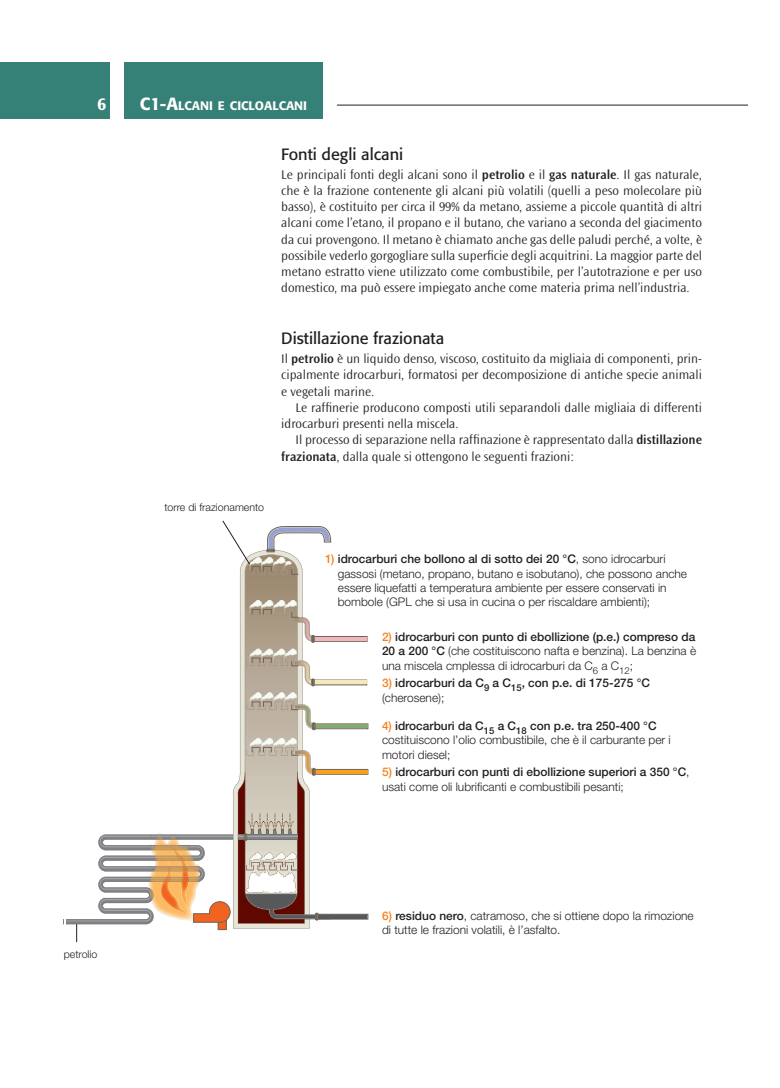
<style>
.page{position:relative;width:780px;height:1088px;background:#fff}
.page>*{position:absolute;margin:0;border:0;box-sizing:border-box;transform-origin:0 0}
.t1{font:700 17.5px "Ocean Sans Std";color:#fff}
.t2{font:16.25px "Formata";color:#231f20}
.t3{font:300 13.12px/16.2px "Ocean Sans Std";color:#231f20;text-align:justify}
.t4{font:500 12.25px "Formata";color:#fff}
.t5{font:300 11.88px/14.2px "Helvetica Neue LT Std";color:#231f20}
.t6{font:500 11.88px/14.2px "Helvetica Neue LT Std";color:#231f20}
.t7{font:300 10.62px "Helvetica Neue LT Std";color:#231f20}
.s1{font-size:17.5px}
.s2{font-weight:600}
.s3{font-weight:500;color:#f58220}
.s4{font-weight:500}
.s5{color:#f58220}
.s6{font-weight:300}
</style>
<div class="page">
<div style="left:0;top:62px;width:110px;height:57px;background:#368177"></div>
<div style="left:124px;top:62px;width:199px;height:57px;background:#368177"></div>
<hr style="left:337px;top:105px;width:411px;height:1px;background:#231f20">
<div style="left:312px;top:636px;width:55px;height:5px;border:1px solid #716557"></div>
<div style="left:312px;top:680px;width:55px;height:5px;border:1px solid #716557"></div>
<div style="left:313px;top:724px;width:55px;height:5px;border:1px solid #716557"></div>
<div style="left:313px;top:769px;width:55px;height:5px;border:1px solid #716557"></div>
<div style="left:316px;top:914px;width:52px;height:5px;border:1px solid #716557"></div>
<div style="left:318px;top:915px;width:49px;height:3px;border:1px solid #57585a"></div>
<hr style="left:314px;top:637px;width:52px;height:4px;background:#f0b7bf">
<hr style="left:314px;top:681px;width:54px;height:3px;background:#f6e9b9">
<hr style="left:315px;top:724px;width:52px;height:4px;background:#83ab6f">
<hr style="left:315px;top:770px;width:53px;height:3px;background:#f89f1c">
<svg style="left:66px;top:520px;width:265px;height:422px"></svg>
<h1 class="t1" style="left:97px;top:97px;width:11px">6</h1>
<p class="t4" style="left:140px;top:100px;width:169px"><span class="s1">C1-A</span>LCANI E CICLOALCANI</p>
<p class="t2" style="left:281px;top:147px;width:123px">Fonti degli alcani</p>
<p class="t3" style="left:281px;top:167px;width:422px">Le principali fonti degli alcani sono il <span class="s2">petrolio</span> e il <span class="s2">gas naturale</span>. Il gas naturale, che è la frazione contenente gli alcani più volatili (quelli a peso molecolare più basso), è costituito per circa il 99% da metano, assieme a piccole quantità di altri alcani come l’etano, il propano e il butano, che variano a seconda del giacimento da cui provengono. Il metano è chiamato anche gas delle paludi perché, a volte, è possibile vederlo gorgogliare sulla superficie degli acquitrini. La maggior parte del metano estratto viene utilizzato come combustibile, per l’autotrazione e per uso domestico, ma può essere impiegato anche come materia prima nell’industria.</p>
<p class="t2" style="left:281px;top:331px;width:164px">Distillazione frazionata</p>
<p class="t3" style="left:281px;top:351px;width:422px">Il <span class="s2">petrolio</span> è un liquido denso, viscoso, costituito da migliaia di componenti, prin&shy;cipalmente idrocarburi, formatosi per decomposizione di antiche specie animali e vegetali marine.</p>
<p class="t3" style="left:281px;top:400px;width:422px;text-indent:14px">Le raffinerie producono composti utili separandoli dalle migliaia di differenti idrocarburi presenti nella miscela.</p>
<p class="t3" style="left:281px;top:433px;width:422px;text-indent:14px">Il processo di separazione nella raffinazione è rappresentato dalla <span class="s2">distillazione frazionata</span>, dalla quale si ottengono le seguenti frazioni:</p>
<p class="t7" style="left:64px;top:950px;width:35px">petrolio</p>
<p class="t7" style="left:164px;top:503px;width:101px">torre di frazionamento</p>
<p class="t5" style="left:338px;top:553px;width:351px;text-indent:-13px"><span class="s3">1)</span> <span class="s4">idrocarburi che bollono al di sotto dei 20 °C</span>, sono idrocarburi gassosi (metano, propano, butano e isobutano), che possono anche essere liquefatti a temperatura ambiente per essere conservati in bombole (GPL che si usa in cucina o per riscaldare ambienti);</p>
<p class="t5" style="left:382px;top:631px;width:316px;text-align:justify"><span class="s3">2)</span> <span class="s4">idrocarburi con punto di ebollizione (p.e.) compreso da 20 a 200 °C</span> (che costituiscono nafta e benzina). La benzina è una miscela cmplessa di idrocarburi da C<sub>6</sub> a C<sub>12</sub>;</p>
<p class="t6" style="left:382px;top:677px;width:269px"><span class="s5">3)</span> idrocarburi da C<sub>9</sub> a C<sub>15</sub>, con p.e. di 175-275 °C <span class="s6">(cherosene);</span></p>
<p class="t5" style="left:382px;top:720px;width:290px"><span class="s3">4)</span> <span class="s4">idrocarburi da C</span><sub>15</sub> <span class="s4">a C</span><sub>18</sub> <span class="s4">con p.e. tra 250-400 °C </span>costituiscono l’olio combustibile, che è il carburante per i motori diesel;</p>
<p class="t6" style="left:382px;top:766px;width:309px"><span class="s5">5)</span> idrocarburi con punti di ebollizione superiori a 350 °C<span class="s6">, usati come oli lubrificanti e combustibili pesanti;</span></p>
<p class="t5" style="left:382px;top:910px;width:313px"><span class="s3">6)</span> <span class="s4">residuo nero</span>, catramoso, che si ottiene dopo la rimozione di tutte le frazioni volatili, è l’asfalto.</p>
</div>
